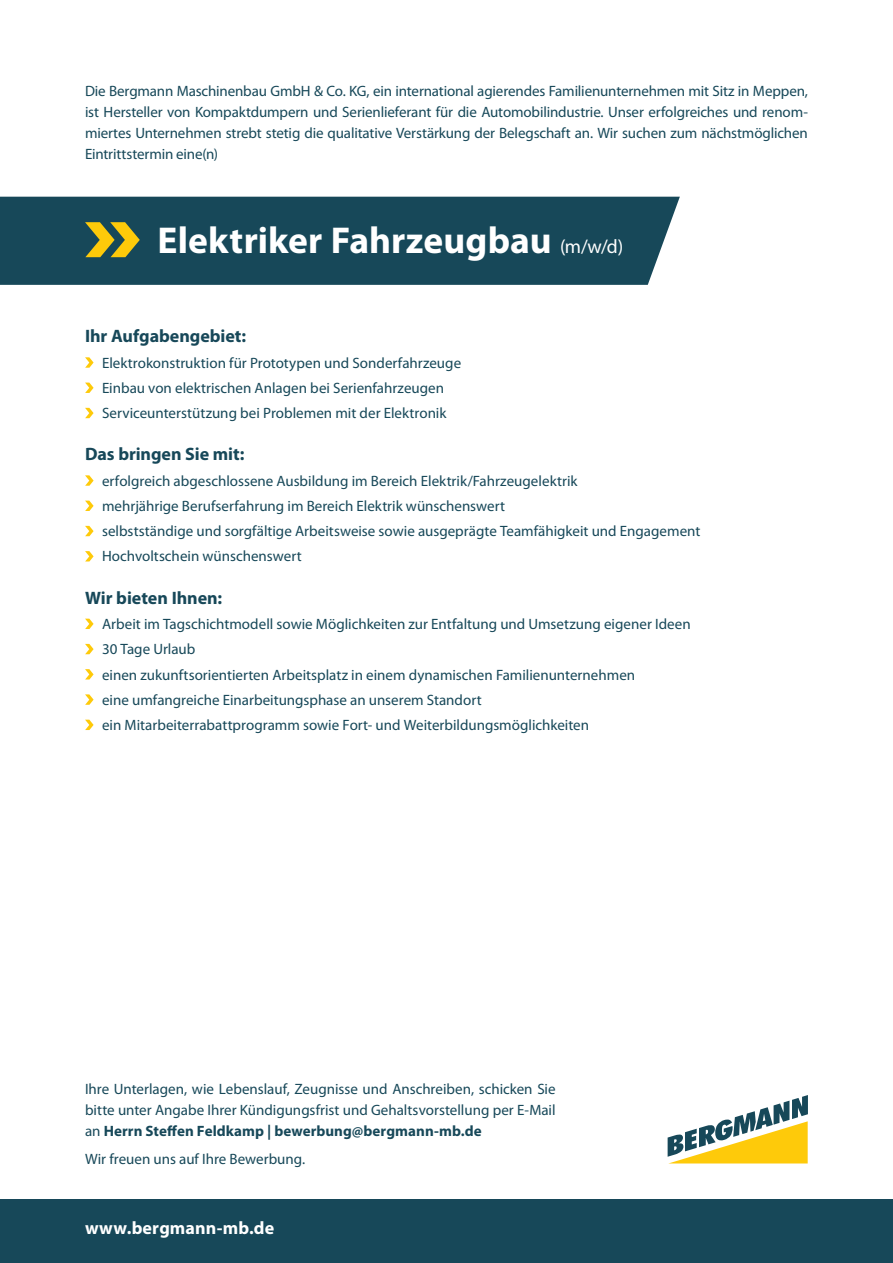
<style>
.page{position:relative;width:893px;height:1263px;background:#fff}
.page>*{position:absolute;margin:0;border:0;box-sizing:border-box;transform-origin:0 0}
.t1{font:700 37.5px "Myriad Pro";letter-spacing:.005em;color:#fff}
.t2{font:700 18px "Myriad Pro";letter-spacing:-.005em;color:#174859}
.t3{font:700 18px "Myriad Pro";letter-spacing:.01em;color:#fff}
.t4{font:15px/25.2px "Myriad Pro";color:#174859}
.s1{font-weight:400;font-size:19.5px}
.s2{font-weight:700}
</style>
<div class="page">
<div style="left:0;top:1199px;width:893px;height:64px;background:#174859"></div>
<svg style="left:85px;top:357px;width:9px;height:11px"></svg>
<svg style="left:85px;top:383px;width:9px;height:10px"></svg>
<svg style="left:85px;top:408px;width:9px;height:10px"></svg>
<svg style="left:85px;top:475px;width:9px;height:11px"></svg>
<svg style="left:85px;top:501px;width:9px;height:10px"></svg>
<svg style="left:85px;top:526px;width:9px;height:10px"></svg>
<svg style="left:85px;top:551px;width:9px;height:10px"></svg>
<svg style="left:85px;top:619px;width:9px;height:10px"></svg>
<svg style="left:85px;top:644px;width:9px;height:10px"></svg>
<svg style="left:85px;top:669px;width:9px;height:10px"></svg>
<svg style="left:85px;top:694px;width:9px;height:11px"></svg>
<svg style="left:85px;top:720px;width:9px;height:10px"></svg>
<svg style="left:668px;top:1095px;width:140px;height:68px"></svg>
<div style="left:0;top:197px;width:680px;height:88px;background:#174859"></div>
<svg style="left:85px;top:222px;width:55px;height:35px;background:#938d2e"></svg>
<p class="t4" style="left:85px;top:81px;width:724px;line-height:21px;text-align:justify">Die Bergmann Maschinenbau GmbH &amp; Co. KG, ein international agierendes Familienunternehmen mit Sitz in Meppen, ist Hersteller von Kompaktdumpern und Serienlieferant für die Automobilindustrie. Unser erfolgreiches und renom&shy;miertes Unternehmen strebt stetig die qualitative Verstärkung der Belegschaft an. Wir suchen zum nächstmöglichen Eintrittstermin eine(n)</p>
<h1 class="t1" style="left:157px;top:216px;width:467px">Elektriker Fahrzeugbau <span class="s1">(m/w/d)</span></h1>
<p class="t2" style="left:85px;top:325px;width:163px">Ihr Aufgabengebiet:</p>
<p class="t4" style="left:102px;top:350px;width:361px">Elektrokonstruktion für Prototypen und Sonderfahrzeuge<br>Einbau von elektrischen Anlagen bei Serienfahrzeugen<br>Serviceunterstützung bei Problemen mit der Elektronik</p>
<p class="t2" style="left:85px;top:443px;width:161px">Das bringen Sie mit:</p>
<p class="t4" style="left:102px;top:468px;width:600px">erfolgreich abgeschlossene Ausbildung im Bereich Elektrik/Fahrzeugelektrik<br>mehrjährige Berufserfahrung im Bereich Elektrik wünschenswert<br>selbstständige und sorgfältige Arbeitsweise sowie ausgeprägte Teamfähigkeit und Engagement Hochvoltschein wünschenswert</p>
<p class="t2" style="left:85px;top:586px;width:139px">Wir bieten Ihnen:</p>
<p class="t4" style="left:102px;top:611px;width:590px">Arbeit im Tagschichtmodell sowie Möglichkeiten zur Entfaltung und Umsetzung eigener Ideen 30 Tage Urlaub<br>einen zukunftsorientierten Arbeitsplatz in einem dynamischen Familienunternehmen<br>eine umfangreiche Einarbeitungsphase an unserem Standort<br>ein Mitarbeiterrabattprogramm sowie Fort- und Weiterbildungsmöglichkeiten</p>
<p class="t4" style="left:85px;top:1078px;width:472px;line-height:21px;text-align:justify">Ihre Unterlagen, wie Lebenslauf, Zeugnisse und Anschreiben, schicken Sie bitte unter Angabe Ihrer Kündigungsfrist und Gehaltsvorstellung per E-Mail an <span class="s2">Herrn Steffen Feldkamp | bewerbung@bergmann-mb.de</span></p>
<p class="t4" style="left:85px;top:1146px;width:222px">Wir freuen uns auf Ihre Bewerbung.</p>
<p class="t3" style="left:85px;top:1216px;width:191px">www.bergmann-mb.de</p>
</div>
